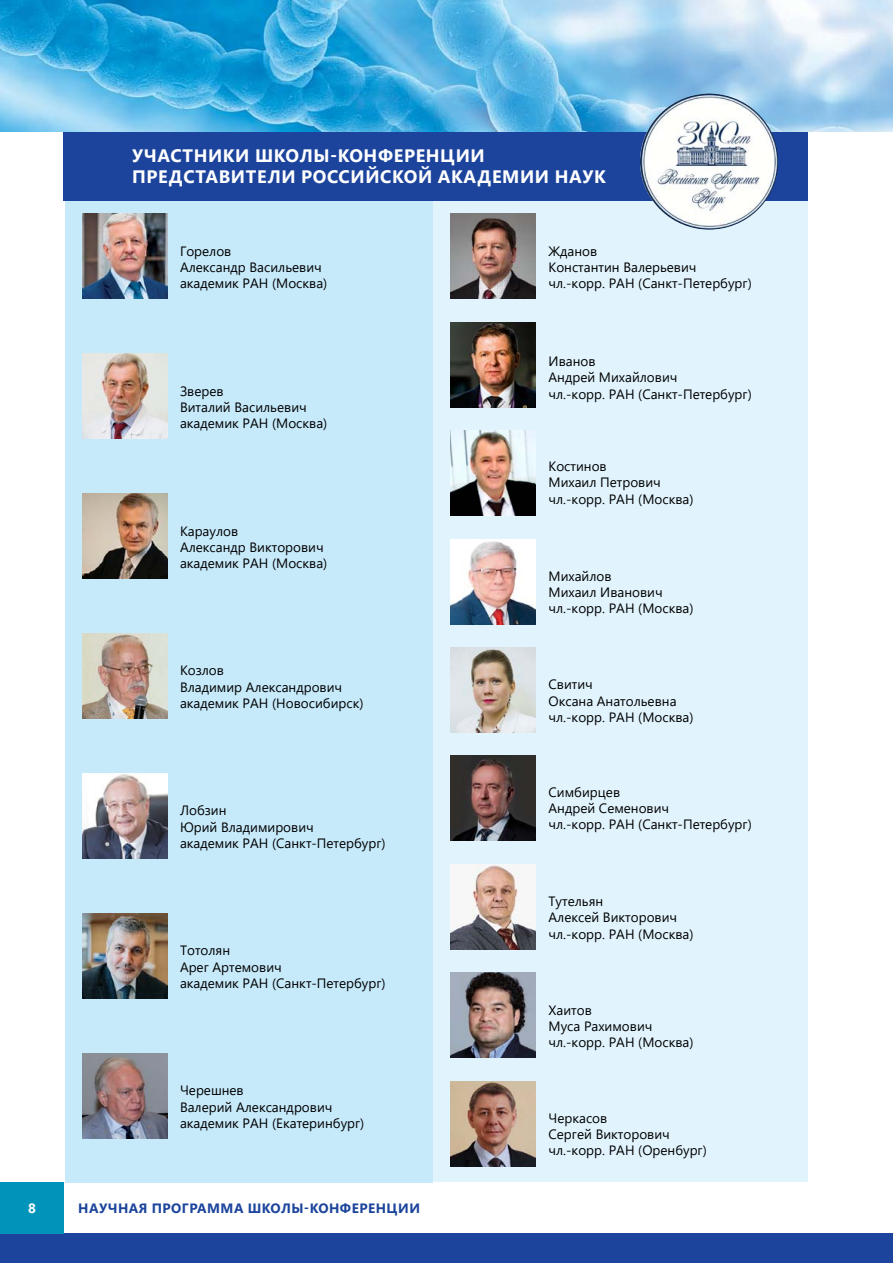
<style>
.page{position:relative;width:893px;height:1263px;background:#fff}
.page>*{position:absolute;margin:0;border:0;box-sizing:border-box;transform-origin:0 0}
.t1{font:700 18px/21px "Segoe UI";letter-spacing:.035em;color:#fff}
.t2{font:13.5px/16.2px "Segoe UI";color:#000}
.t3{font:700 13.5px "Segoe UI";letter-spacing:.035em;color:#1c449c}
.t4{font:700 13.5px "Segoe UI";color:#fff}
</style>
<div class="page">
<div style="left:0;top:1233px;width:893px;height:30px;background:#1c449c"></div>
<div style="left:0;top:1182px;width:64px;height:51px;background:#0094bb"></div>
<img style="left:0;top:0;width:893px;height:132px">
<div style="left:427px;top:201px;width:381px;height:981px;background:#e1f4fd"></div>
<div style="left:65px;top:194px;width:368px;height:988px;background:#c7eafb"></div>
<div style="left:64px;top:132px;width:744px;height:69px;background:#1c449c"></div>
<img style="left:640px;top:94px;width:138px;height:136px">
<img style="left:82px;top:214px;width:85px;height:85px">
<img style="left:450px;top:214px;width:85px;height:85px">
<img style="left:450px;top:322px;width:85px;height:85px">
<img style="left:450px;top:431px;width:85px;height:85px">
<img style="left:450px;top:539px;width:85px;height:85px">
<img style="left:450px;top:647px;width:85px;height:85px">
<img style="left:450px;top:756px;width:85px;height:85px">
<img style="left:450px;top:864px;width:85px;height:85px">
<img style="left:450px;top:973px;width:85px;height:85px">
<img style="left:451px;top:1081px;width:84px;height:85px">
<img style="left:82px;top:913px;width:85px;height:86px">
<img style="left:82px;top:1053px;width:85px;height:85px">
<img style="left:82px;top:354px;width:85px;height:85px">
<img style="left:82px;top:634px;width:85px;height:85px">
<img style="left:82px;top:494px;width:85px;height:85px">
<img style="left:82px;top:774px;width:85px;height:85px">
<h1 class="t1" style="left:132px;top:144px;width:475px">УЧАСТНИКИ ШКОЛЫ-КОНФЕРЕНЦИИ<br>ПРЕДСТАВИТЕЛИ РОССИЙСКОЙ АКАДЕМИИ НАУК</h1>
<p class="t2" style="left:180px;top:241px;width:149px">Горелов<br>Александр Васильевич академик РАН (Москва)</p>
<p class="t2" style="left:549px;top:241px;width:205px">Жданов<br>Константин Валерьевич чл.-корр. РАН (Санкт-Петербург)</p>
<p class="t2" style="left:180px;top:381px;width:149px">Зверев<br>Виталий Васильевич академик РАН (Москва)</p>
<p class="t2" style="left:180px;top:521px;width:149px">Караулов<br>Александр Викторович академик РАН (Москва)</p>
<p class="t2" style="left:180px;top:661px;width:185px">Козлов<br>Владимир Александрович академик РАН (Новосибирск)</p>
<p class="t2" style="left:180px;top:801px;width:207px">Лобзин<br>Юрий Владимирович<br>академик РАН (Санкт-Петербург)</p>
<p class="t2" style="left:180px;top:941px;width:207px">Тотолян<br>Арег Артемович<br>академик РАН (Санкт-Петербург)</p>
<p class="t2" style="left:180px;top:1081px;width:186px">Черешнев<br>Валерий Александрович академик РАН (Екатеринбург)</p>
<p class="t4" style="left:28px;top:1195px;width:9px">8</p>
<p class="t3" style="left:78px;top:1195px;width:343px">НАУЧНАЯ ПРОГРАММА ШКОЛЫ-КОНФЕРЕНЦИИ</p>
<p class="t2" style="left:549px;top:352px;width:205px">Иванов<br>Андрей Михайлович<br>чл.-корр. РАН (Санкт-Петербург)</p>
<p class="t2" style="left:549px;top:457px;width:146px">Костинов<br>Михаил Петрович чл.-корр. РАН (Москва)</p>
<p class="t2" style="left:549px;top:567px;width:146px">Михайлов<br>Михаил Иванович чл.-корр. РАН (Москва)</p>
<p class="t2" style="left:549px;top:675px;width:146px">Свитич<br>Оксана Анатольевна чл.-корр. РАН (Москва)</p>
<p class="t2" style="left:549px;top:783px;width:205px">Симбирцев<br>Андрей Семенович<br>чл.-корр. РАН (Санкт-Петербург)</p>
<p class="t2" style="left:549px;top:892px;width:146px">Тутельян<br>Алексей Викторович чл.-корр. РАН (Москва)</p>
<p class="t2" style="left:549px;top:1000px;width:146px">Хаитов<br>Муса Рахимович чл.-корр. РАН (Москва)</p>
<p class="t2" style="left:549px;top:1109px;width:160px">Черкасов<br>Сергей Викторович чл.-корр. РАН (Оренбург)</p>
</div>
